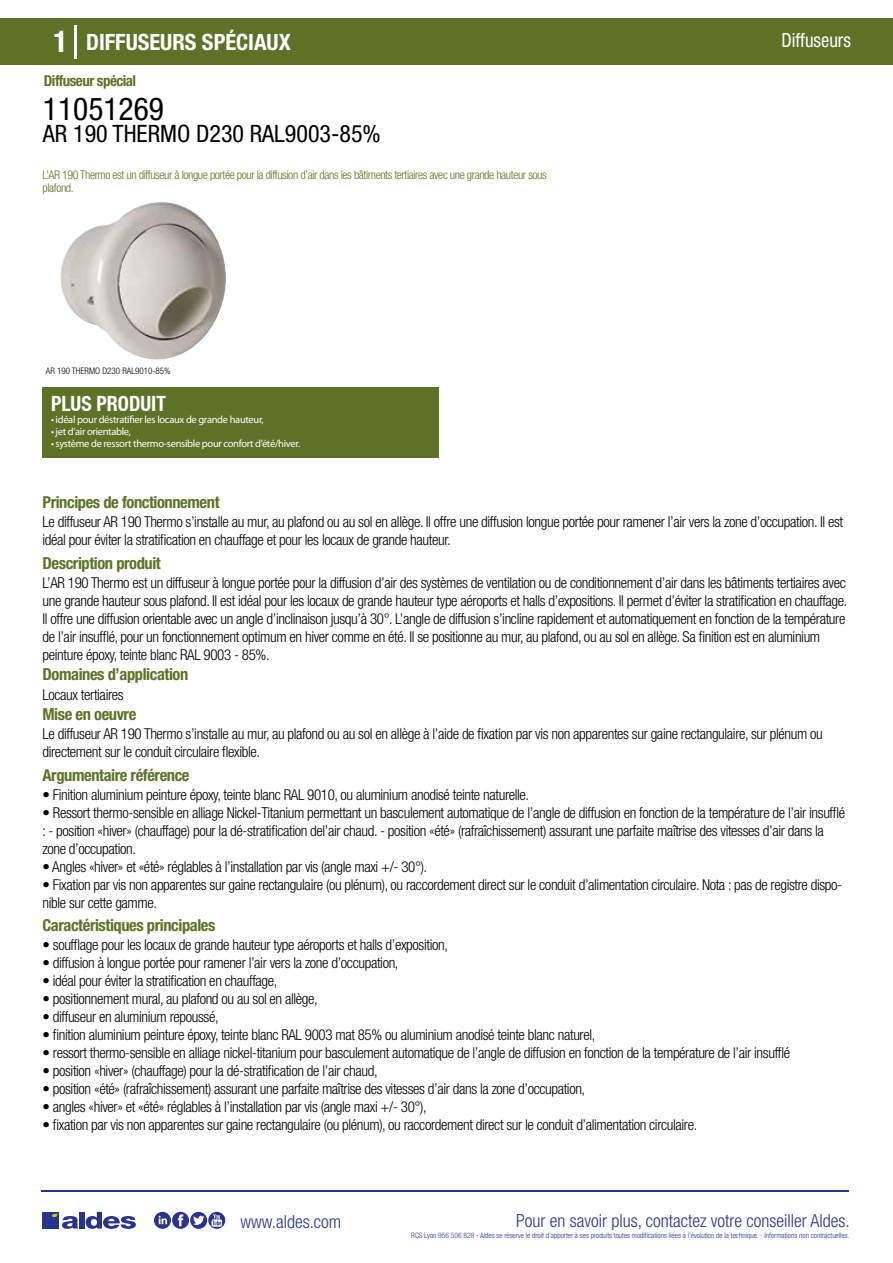
<style>
.page{position:relative;width:893px;height:1263px;background:#fff}
.page>*{position:absolute;margin:0;border:0;box-sizing:border-box;transform-origin:0 0}
.t1{font:condensed 31.5px "Helvetica Neue LT Std";color:#000}
.t2{font:condensed 24px "Helvetica Neue LT Std";color:#000}
.t3{font:700 condensed 22.5px "Helvetica Neue LT Std";color:#fff}
.t4{font:700 condensed 21px "Helvetica Neue";color:#fff;scale:.95 1}
.t5{font:condensed 19.5px "Helvetica Neue LT Std";color:#fff;scale:.95 1}
.t6{font:300 condensed 18px "Helvetica Neue";color:#28348b}
.t7{font:700 condensed 16.5px "Helvetica Neue LT Std";letter-spacing:-.025em;color:#5d7227}
.t8{font:300 condensed 15px/18px "Helvetica Neue LT Std";letter-spacing:-.025em;color:#000}
.t9{font:700 condensed 15px "Helvetica Neue LT Std";letter-spacing:-.035em;color:#5d7227}
.t10{font:300 condensed 12px/13.5px "Helvetica Neue LT Std";letter-spacing:-.035em;color:#5d7227}
.t11{font:10.5px "Myriad Pro";letter-spacing:-.03em;color:#fff}
.t12{font:300 condensed 9px "Helvetica Neue";color:#000}
.t13{font:300 condensed 7.5px "Helvetica Neue";color:#28348b}
.s1{font-size:30px}
</style>
<div class="page">
<div style="left:0;top:18px;width:893px;height:46px;background:#5d7227"></div>
<div style="left:43px;top:387px;width:396px;height:70px;background:#5d7227"></div>
<hr style="left:74px;top:25px;width:2px;height:33px;background:#fff">
<svg style="left:60px;top:202px;width:166px;height:158px"></svg>
<hr style="left:41px;top:1190px;width:808px;height:1px;background:#28348b">
<svg style="left:154px;top:1212px;width:71px;height:17px"></svg>
<div style="left:42px;top:1212px;width:17px;height:16px;background:#28348b"></div>
<div style="left:79px;top:1212px;width:5px;height:16px;background:#28348b"></div>
<svg style="left:86px;top:1212px;width:50px;height:17px"></svg>
<svg style="left:52px;top:1213px;width:26px;height:16px"></svg>
<h3 class="t3" style="left:54px;top:28px;width:239px"><span class="s1">1</span> DIFFUSEURS SPÉCIAUX</h3>
<h3 class="t5" style="left:781px;top:29px;width:75px">Diffuseurs</h3>
<p class="t9" style="left:44px;top:71px;width:94px">Diffuseur spécial</p>
<h1 class="t1" style="left:43px;top:91px;width:122px">11051269</h1>
<h2 class="t2" style="left:43px;top:120px;width:339px">AR 190 THERMO D230 RAL9003-85%</h2>
<p class="t10" style="left:43px;top:167px;width:506px">L’AR 190 Thermo est un diffuseur à longue portée pour la diffusion d’air dans les bâtiments tertiaires avec une grande hauteur sous plafond.</p>
<p class="t12" style="left:46px;top:365px;width:126px">AR 190 THERMO D230 RAL9010-85%</p>
<p class="t12" style="left:46px;top:365px;width:80px">Diffuseur AR 190Thermo</p>
<h3 class="t4" style="left:51px;top:391px;width:122px">PLUS PRODUIT</h3>
<p class="t11" style="left:51px;top:413px;width:214px">• idéal pour déstratifier les locaux de grande hauteur,</p>
<p class="t11" style="left:51px;top:425px;width:81px">• jet d’air orientable,</p>
<p class="t11" style="left:51px;top:437px;width:251px">• système de ressort thermo-sensible pour confort d’été/hiver.</p>
<p class="t7" style="left:43px;top:492px;width:179px">Principes de fonctionnement</p>
<p class="t8" style="left:43px;top:513px;width:802px">Le diffuseur AR 190 Thermo s’installe au mur, au plafond ou au sol en allège. Il offre une diffusion longue portée pour ramener l’air vers la zone d’occupation. Il est idéal pour éviter la stratification en chauffage et pour les locaux de grande hauteur.</p>
<p class="t8" style="left:43px;top:573px;width:806px">L’AR 190 Thermo est un diffuseur à longue portée pour la diffusion d’air des systèmes de ventilation ou de conditionnement d’air dans les bâtiments tertiaires avec une grande hauteur sous plafond. Il est idéal pour les locaux de grande hauteur type aéroports et halls d’expositions. Il permet d’éviter la stratification en chauffage.<br>Il offre une diffusion orientable avec un angle d’inclinaison jusqu’à 30°. L’angle de diffusion s’incline rapidement et automatiquement en fonction de la température de l’air insufflé, pour un fonctionnement optimum en hiver comme en été. Il se positionne au mur, au plafond, ou au sol en allège. Sa finition est en aluminium peinture époxy, teinte blanc RAL 9003 - 85%.</p>
<p class="t8" style="left:43px;top:685px;width:83px">Locaux tertiaires</p>
<p class="t8" style="left:43px;top:725px;width:782px">Le diffuseur AR 190 Thermo s’installe au mur, au plafond ou au sol en allège à l’aide de fixation par vis non apparentes sur gaine rectangulaire, sur plénum ou directement sur le conduit circulaire flexible.</p>
<p class="t7" style="left:43px;top:553px;width:120px">Description produit</p>
<p class="t7" style="left:43px;top:664px;width:147px">Domaines d’application</p>
<p class="t7" style="left:43px;top:704px;width:95px">Mise en oeuvre</p>
<p class="t7" style="left:43px;top:765px;width:149px">Argumentaire référence</p>
<p class="t8" style="left:43px;top:785px;width:488px">• Finition aluminium peinture époxy, teinte blanc RAL 9010, ou aluminium anodisé teinte naturelle.</p>
<p class="t8" style="left:43px;top:803px;width:804px">• Ressort thermo-sensible en alliage Nickel-Titanium permettant un basculement automatique de l’angle de diffusion en fonction de la température de l’air insufflé : - position «hiver» (chauffage) pour la dé-stratification del’air chaud. - position «été» (rafraîchissement) assurant une parfaite maîtrise des vitesses d’air dans la zone d’occupation.</p>
<p class="t8" style="left:43px;top:857px;width:386px">• Angles «hiver» et «été» réglables à l’installation par vis (angle maxi +/- 30°).</p>
<p class="t8" style="left:43px;top:875px;width:801px">• Fixation par vis non apparentes sur gaine rectangulaire (ou plénum), ou raccordement direct sur le conduit d’alimentation circulaire. Nota : pas de registre dispo&shy;nible sur cette gamme.</p>
<p class="t7" style="left:43px;top:915px;width:174px">Caractéristiques principales</p>
<p class="t8" style="left:43px;top:935px;width:407px">• soufflage pour les locaux de grande hauteur type aéroports et halls d’exposition,</p>
<p class="t8" style="left:43px;top:953px;width:358px">• diffusion à longue portée pour ramener l’air vers la zone d’occupation,</p>
<p class="t8" style="left:43px;top:971px;width:237px">• idéal pour éviter la stratification en chauffage,</p>
<p class="t8" style="left:43px;top:989px;width:277px">• positionnement mural, au plafond ou au sol en allège,</p>
<p class="t8" style="left:43px;top:1007px;width:178px">• diffuseur en aluminium repoussé,</p>
<p class="t8" style="left:43px;top:1025px;width:554px">• finition aluminium peinture époxy, teinte blanc RAL 9003 mat 85% ou aluminium anodisé teinte blanc naturel,</p>
<p class="t8" style="left:43px;top:1043px;width:749px">• ressort thermo-sensible en alliage nickel-titanium pour basculement automatique de l’angle de diffusion en fonction de la température de l’air insufflé</p>
<p class="t8" style="left:43px;top:1061px;width:337px">• position «hiver» (chauffage) pour la dé-stratification de l’air chaud,</p>
<p class="t8" style="left:43px;top:1079px;width:544px">• position «été» (rafraîchissement) assurant une parfaite maîtrise des vitesses d’air dans la zone d’occupation,</p>
<p class="t8" style="left:43px;top:1097px;width:386px">• angles «hiver» et «été» réglables à l’installation par vis (angle maxi +/- 30°),</p>
<p class="t8" style="left:43px;top:1115px;width:656px">• fixation par vis non apparentes sur gaine rectangulaire (ou plénum), ou raccordement direct sur le conduit d’alimentation circulaire.</p>
<p class="t6" style="left:240px;top:1211px;width:102px">www.aldes.com</p>
<p class="t6" style="left:516px;top:1211px;width:335px">Pour en savoir plus, contactez votre conseiller Aldes.</p>
<p class="t13" style="left:411px;top:1230px;width:440px">RCS Lyon 956 506 828 - Aldes se réserve le droit d’apporter à ses produits toutes modifications liées à l’évolution de la technique. - Informations non contractuelles.</p>
</div>
